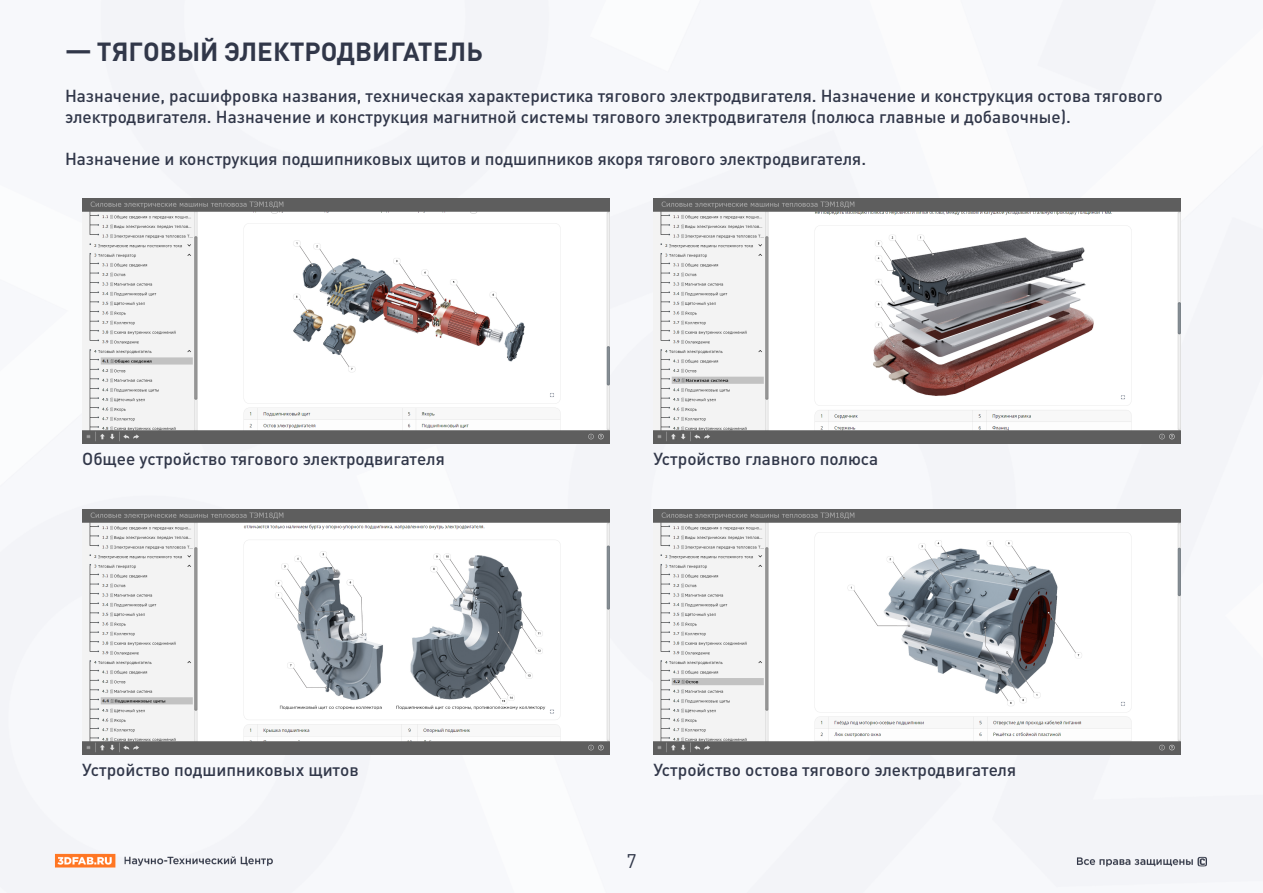
<style>
.page{position:relative;width:1263px;height:893px;background:#fff}
.page>*{position:absolute;margin:0;border:0;box-sizing:border-box;transform-origin:0 0}
.Характеристики{font:700 25.95px "DIN Pro";color:#313749}
.t1{font:19.5px "DIN Pro";color:#313749}
.Список_показателей{font:500 17.1px/21px "DIN Pro";color:#313749}
</style>
<div class="page">
<img style="left:0;top:0;width:1263px;height:845px">
<img style="left:0;top:845px;width:1263px;height:48px">
<img style="left:82px;top:198px;width:527px;height:246px">
<img style="left:82px;top:509px;width:527px;height:246px">
<img style="left:653px;top:198px;width:527px;height:246px">
<img style="left:653px;top:509px;width:527px;height:246px">
<p class="Характеристики" style="left:65px;top:30px;width:419px">— ТЯГОВЫЙ ЭЛЕКТРОДВИГАТЕЛЬ</p>
<p class="Список_показателей" style="left:65px;top:83px;width:1099px">Назначение, расшифровка названия, техническая характеристика тягового электродвигателя. Назначение и конструкция остова тягового электродвигателя. Назначение и конструкция магнитной системы тягового электродвигателя (полюса главные и добавочные).</p>
<p class="Список_показателей" style="left:65px;top:146px;width:803px">Назначение и конструкция подшипниковых щитов и подшипников якоря тягового электродвигателя.</p>
<p class="Список_показателей" style="left:82px;top:446px;width:364px">Общее устройство тягового электродвигателя</p>
<p class="Список_показателей" style="left:82px;top:757px;width:278px">Устройство подшипниковых щитов</p>
<p class="Список_показателей" style="left:653px;top:446px;width:227px">Устройство главного полюса</p>
<p class="Список_показателей" style="left:653px;top:757px;width:364px">Устройство остова тягового электродвигателя</p>
<p class="t1" style="left:626px;top:847px;width:12px">7</p>
</div>
